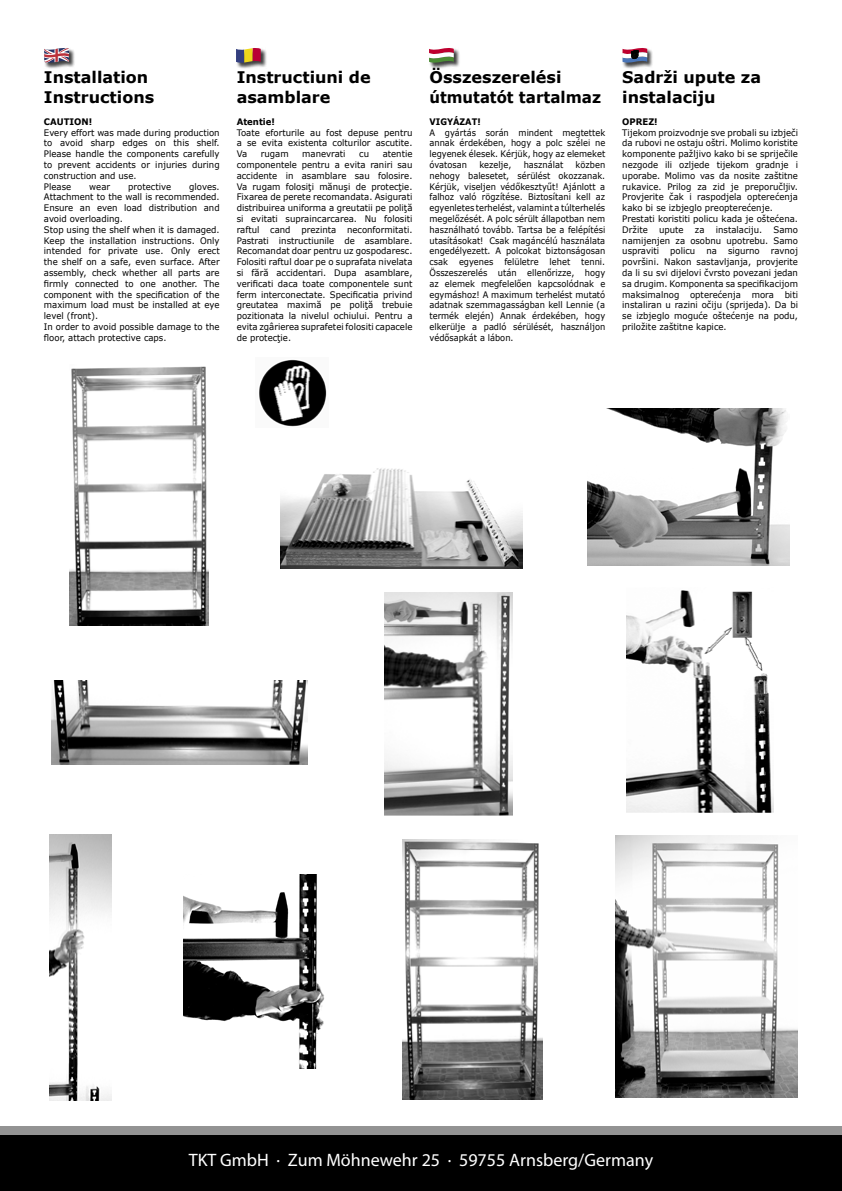
<style>
.page{position:relative;width:842px;height:1191px;background:#fff}
.page>*{position:absolute;margin:0;border:0;box-sizing:border-box;transform-origin:0 0}
.t1{font:18px "Myriad";color:#fff}
.t2{font:700 16px/20px "Verdana";color:#000}
.t3{font:700 16px "Verdana";color:#000;scale:.93 1}
.t4{font:9px/10.8px "Verdana";color:#000;text-align:justify;scale:.95 1}
.t5{font:9px/10.8px "Verdana";color:#000;text-align:justify;scale:.92 1}
.t6{font:700 9px "Verdana";color:#000;scale:.95 1}
.t7{font:700 9px "Verdana";color:#000;scale:.92 1}
</style>
<div class="page">
<div style="left:0;top:1134px;width:842px;height:57px;background:#000"></div>
<div style="left:0;top:1125px;width:842px;height:9px;background:#939393"></div>
<img style="left:52px;top:680px;width:255px;height:84px">
<img style="left:384px;top:593px;width:128px;height:223px">
<img style="left:626px;top:590px;width:147px;height:222px">
<img style="left:616px;top:835px;width:182px;height:262px">
<img style="left:402px;top:840px;width:140px;height:259px">
<img style="left:184px;top:874px;width:141px;height:195px">
<img style="left:50px;top:834px;width:62px;height:266px">
<img style="left:281px;top:468px;width:242px;height:100px">
<img style="left:587px;top:408px;width:203px;height:157px">
<img style="left:69px;top:366px;width:139px;height:259px">
<div style="left:44px;top:47px;width:32px;height:22px;background:#000;opacity:.75"></div>
<svg style="left:44px;top:48px;width:25px;height:15px"></svg>
<div style="left:235px;top:47px;width:32px;height:22px;background:#000;opacity:.75"></div>
<svg style="left:236px;top:48px;width:25px;height:15px"></svg>
<div style="left:428px;top:47px;width:32px;height:22px;background:#000;opacity:.75"></div>
<svg style="left:429px;top:48px;width:25px;height:15px"></svg>
<svg style="left:429px;top:50px;width:25px;height:10px"></svg>
<div style="left:622px;top:47px;width:32px;height:22px;background:#000;opacity:.75"></div>
<svg style="left:622px;top:48px;width:25px;height:15px"></svg>
<img style="left:259px;top:359px;width:68px;height:68px">
<p class="t2" style="left:44px;top:67px;width:112px">Installation<br>Instructions</p>
<p class="t6" style="left:44px;top:116px;width:52px">CAUTION!</p>
<p class="t4" style="left:44px;top:127px;width:187px">Every effort was made during production to avoid sharp edges on this shelf.<br>Please handle the components carefully to prevent accidents or injuries during construction and use.</p>
<p class="t4" style="left:44px;top:181px;width:30px">Please</p>
<p class="t4" style="left:89px;top:181px;width:23px">wear</p>
<p class="t4" style="left:128px;top:181px;width:47px">protective</p>
<p class="t4" style="left:44px;top:181px;width:187px;text-indent:145px">gloves.<br>Attachment to the wall is recommended.<br>Ensure an even load distribution and avoid overloading.</p>
<p class="t4" style="left:44px;top:224px;width:187px">Stop using the shelf when it is damaged.<br>Keep the installation instructions. Only intended for private use. Only erect the shelf on a safe, even surface. After assembly, check whether all parts are firmly connected to one another. The component with the specification of the maximum load must be installed at eye level (front).</p>
<p class="t4" style="left:44px;top:321px;width:186px">In order to avoid possible damage to the floor, attach protective caps.</p>
<p class="t2" style="left:237px;top:67px;width:135px">Instructiuni de</p>
<p class="t2" style="left:237px;top:87px;width:95px">asamblare</p>
<p class="t6" style="left:237px;top:116px;width:42px">Atentie!</p>
<p class="t4" style="left:237px;top:127px;width:187px">Toate eforturile au fost depuse pentru a se evita existenta colturilor ascutite.<br>Va</p>
<p class="t4" style="left:237px;top:149px;width:187px;text-indent:146px">atentie componentele pentru a evita raniri sau accidente in asamblare sau folosire.<br>Va rugam folosiţi mănuşi de protecţie.<br>Fixarea de perete recomandata. Asigurati distribuirea uniforma a greutatii pe poliţă si evitati supraincarcarea. Nu folositi raftul cand prezinta neconformitati.<br>Pastrati instructiunile de asamblare.<br>Recomandat doar pentru uz gospodaresc.<br>Folositi raftul doar pe o suprafata nivelata si fără accidentari. Dupa asamblare, verificati daca toate componentele sunt ferm interconectate. Specificatia privind greutatea maximă pe poliţă trebuie pozitionata la nivelul ochiului. Pentru a evita zgârierea suprafetei folositi capacele de protecţie.</p>
<p class="t4" style="left:261px;top:149px;width:31px">rugam</p>
<p class="t4" style="left:302px;top:149px;width:47px">manevrati</p>
<p class="t4" style="left:359px;top:149px;width:12px">cu</p>
<p class="t2" style="left:429px;top:67px;width:134px">Összeszerelési</p>
<p class="t3" style="left:429px;top:87px;width:186px">útmutatót tartalmaz</p>
<p class="t7" style="left:429px;top:116px;width:57px">VIGYÁZAT!</p>
<p class="t5" style="left:429px;top:127px;width:193px">A gyártás során mindent megtettek annak érdekében, hogy a polc szélei ne legyenek élesek. Kérjük, hogy az elemeket óvatosan</p>
<p class="t5" style="left:479px;top:159px;width:36px">kezelje,</p>
<p class="t5" style="left:524px;top:159px;width:45px">használat</p>
<p class="t5" style="left:429px;top:159px;width:193px;text-indent:146px">közben nehogy balesetet, sérülést okozzanak.<br>Kérjük, viseljen védőkesztyűt! Ajánlott a falhoz való rögzítése. Biztosítani kell az egyenletes terhelést, valamint a túlterhelés megelőzését. A polc sérült állapotban nem használható tovább. Tartsa be a felépítési utasításokat! Csak magáncélú használata engedélyezett. A polcokat biztonságosan csak egyenes felületre lehet tenni.<br>Összeszerelés után ellenőrizze, hogy az elemek megfelelően kapcsolódnak e egymáshoz! A maximum terhelést mutató adatnak szemmagasságban kell Lennie (a termék elején) Annak érdekében, hogy elkerülje a padló sérülését, használjon védősapkát a lábon.</p>
<p class="t2" style="left:622px;top:67px;width:140px">Sadrži upute za instalaciju</p>
<p class="t6" style="left:622px;top:116px;width:39px">OPREZ!</p>
<p class="t4" style="left:622px;top:127px;width:187px">Tijekom proizvodnje sve probali su izbječi da rubovi ne ostaju oštri. Molimo koristite komponente pažljivo kako bi se spriječile nezgode ili ozljede tijekom gradnje i uporabe. Molimo vas da nosite zaštitne rukavice. Prilog za zid je preporučljiv.<br>Provjerite čak i raspodjela opterećenja kako bi se izbjeglo preopterećenje.</p>
<p class="t4" style="left:622px;top:213px;width:186px">Prestati koristiti policu kada je oštećena.<br>Držite</p>
<p class="t4" style="left:659px;top:224px;width:27px">upute</p>
<p class="t4" style="left:695px;top:224px;width:12px">za</p>
<p class="t4" style="left:716px;top:224px;width:50px">instalaciju.</p>
<p class="t4" style="left:622px;top:224px;width:187px;text-indent:151px">Samo namijenjen za osobnu upotrebu. Samo uspraviti policu na sigurno ravnoj površini. Nakon sastavljanja, provjerite da li su svi dijelovi čvrsto povezani jedan sa drugim. Komponenta sa specifikacijom maksimalnog opterećenja mora biti instaliran u razini očiju (sprijeda). Da bi se izbjeglo moguće oštećenje na podu, priložite zaštitne kapice.</p>
<p class="t1" style="left:189px;top:1151px;width:466px">TKT GmbH · Zum Möhnewehr 25 · 59755 Arnsberg/Germany</p>
</div>
